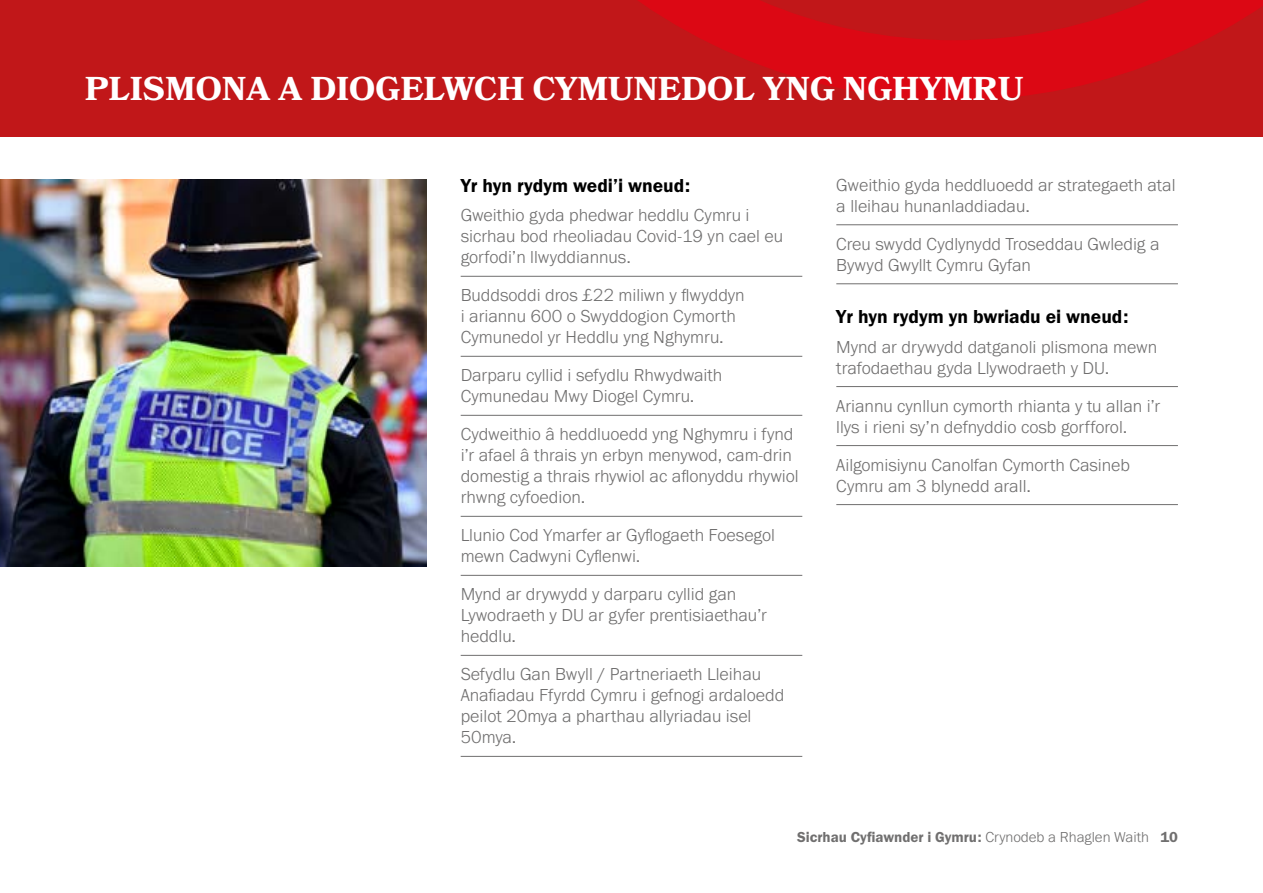
<style>
.page{position:relative;width:1263px;height:893px;background:#fff}
.page>*{position:absolute;margin:0;border:0;box-sizing:border-box;transform-origin:0 0}
.Navy_section_title{font:700 33px "Bookmania";letter-spacing:.01em;color:#fff}
.BBB{font:19.5px "Franklin Gothic URW Dem";color:#000}
.Body_List_Line{font:300 18px/21px "Franklin Gothic URW";color:#706f6f}
.t1{font:15px "Franklin Gothic URW Dem";color:#706f6f}
.s1{font-family:"Franklin Gothic URW";font-weight:300}
</style>
<div class="page">
<div style="left:0;top:0;width:1263px;height:136px;background:#c11719"></div>
<hr style="left:461px;top:276px;width:341px;height:1px;background:#706f6f">
<hr style="left:461px;top:356px;width:341px;height:1px;background:#706f6f">
<hr style="left:461px;top:415px;width:341px;height:1px;background:#706f6f">
<hr style="left:461px;top:516px;width:341px;height:1px;background:#706f6f">
<hr style="left:461px;top:575px;width:341px;height:1px;background:#706f6f">
<hr style="left:461px;top:655px;width:341px;height:1px;background:#706f6f">
<hr style="left:461px;top:756px;width:341px;height:1px;background:#706f6f">
<hr style="left:836px;top:225px;width:342px;height:1px;background:#706f6f">
<hr style="left:836px;top:284px;width:342px;height:1px;background:#706f6f">
<hr style="left:836px;top:386px;width:342px;height:1px;background:#706f6f">
<hr style="left:836px;top:445px;width:342px;height:1px;background:#706f6f">
<hr style="left:836px;top:504px;width:342px;height:1px;background:#706f6f">
<svg style="left:638px;top:0;width:625px;height:100px"></svg>
<img style="left:0;top:180px;width:427px;height:387px">
<p class="Navy_section_title" style="left:85px;top:70px;width:940px">PLISMONA A DIOGELWCH CYMUNEDOL YNG NGHYMRU</p>
<p class="BBB" style="left:461px;top:173px;width:231px">Yr hyn rydym wedi’i wneud:</p>
<p class="Body_List_Line" style="left:461px;top:204px;width:324px">Gweithio gyda phedwar heddlu Cymru i sicrhau bod rheoliadau Covid-19 yn cael eu gorfodi’n llwyddiannus.</p>
<p class="Body_List_Line" style="left:461px;top:284px;width:285px">Buddsoddi dros £22 miliwn y flwyddyn i ariannu 600 o Swyddogion Cymorth<br>Cymunedol yr Heddlu yng Nghymru.</p>
<p class="Body_List_Line" style="left:461px;top:364px;width:263px">Darparu cyllid i sefydlu Rhwydwaith<br>Cymunedau Mwy Diogel Cymru.</p>
<p class="Body_List_Line" style="left:461px;top:423px;width:339px">Cydweithio â heddluoedd yng Nghymru i fynd i’r afael â thrais yn erbyn menywod, cam-drin domestig a thrais rhywiol ac aflonyddu rhywiol rhwng cyfoedion.</p>
<p class="Body_List_Line" style="left:461px;top:525px;width:316px">Llunio Cod Ymarfer ar Gyflogaeth Foesegol mewn Cadwyni Cyflenwi.</p>
<p class="Body_List_Line" style="left:461px;top:584px;width:308px">Mynd ar drywydd y darparu cyllid gan<br>Lywodraeth y DU ar gyfer prentisiaethau’r heddlu.</p>
<p class="Body_List_Line" style="left:461px;top:664px;width:325px">Sefydlu Gan Bwyll / Partneriaeth Lleihau Anafiadau Ffyrdd Cymru i gefnogi ardaloedd peilot 20mya a pharthau allyriadau isel 50mya.</p>
<p class="Body_List_Line" style="left:836px;top:174px;width:341px">Gweithio gyda heddluoedd ar strategaeth atal a lleihau hunanladdiadau.</p>
<p class="Body_List_Line" style="left:836px;top:233px;width:325px">Creu swydd Cydlynydd Troseddau Gwledig a<br>Bywyd Gwyllt Cymru Gyfan</p>
<p class="BBB" style="left:836px;top:305px;width:294px">Yr hyn rydym yn bwriadu ei wneud:</p>
<p class="Body_List_Line" style="left:836px;top:336px;width:322px">Mynd ar drywydd datganoli plismona mewn trafodaethau gyda Llywodraeth y DU.</p>
<p class="Body_List_Line" style="left:836px;top:395px;width:325px">Ariannu cynllun cymorth rhianta y tu allan i’r llys i rieni sy’n defnyddio cosb gorfforol.</p>
<p class="Body_List_Line" style="left:836px;top:454px;width:295px">Ailgomisiynu Canolfan Cymorth Casineb<br>Cymru am 3 blynedd arall.</p>
<p class="t1" style="left:797px;top:828px;width:382px">Sicrhau Cyfiawnder i Gymru: <span class="s1">Crynodeb a Rhaglen Waith</span> 10</p>
</div>
